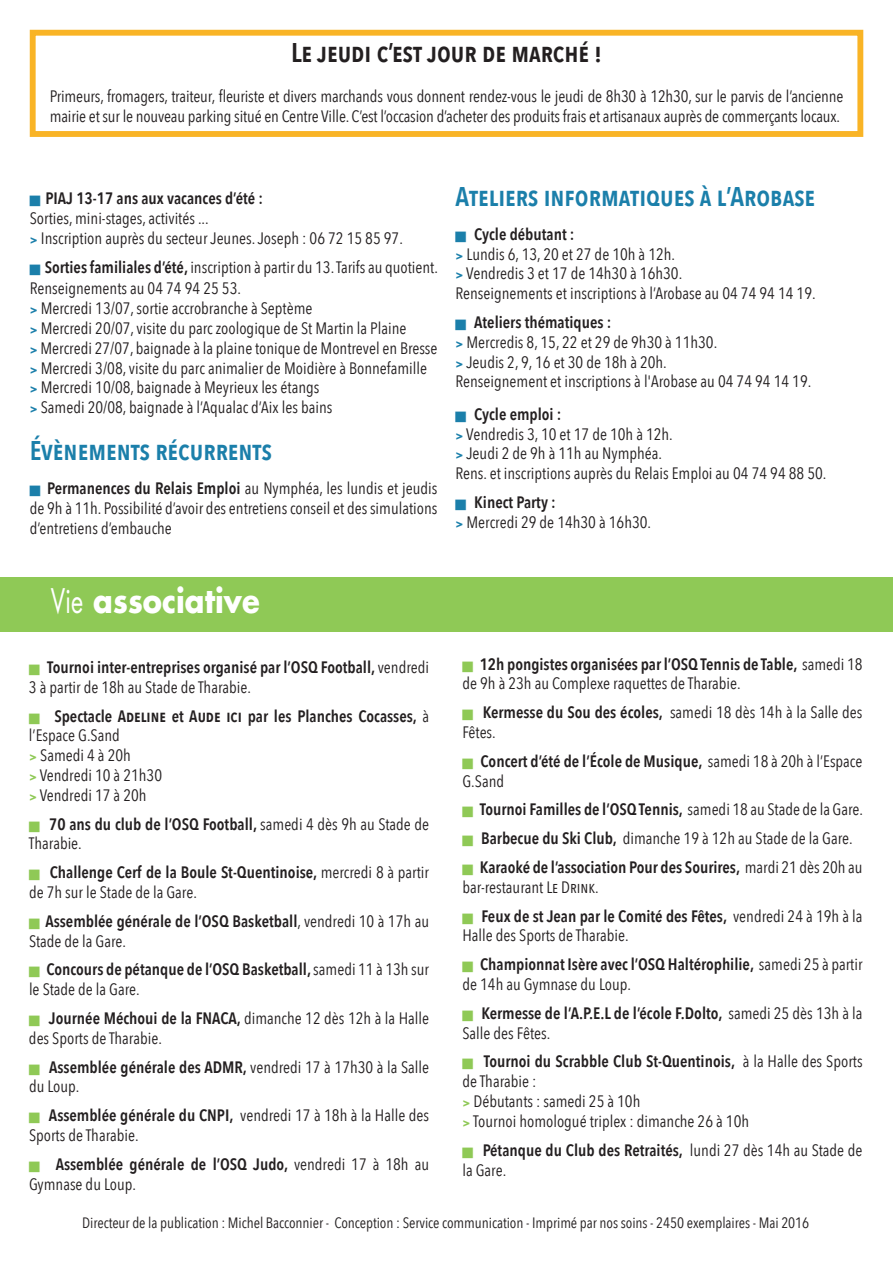
<style>
.page{position:relative;width:893px;height:1263px;background:#fff}
.page>*{position:absolute;margin:0;border:0;box-sizing:border-box;transform-origin:0 0}
.t1{font:700 33px "Futura";color:#fff;scale:.88 1}
.t2{font:600 27px "Avenir Next Condensed";color:#1b7faa}
.t3{font:600 27px "Avenir Next Condensed";color:#231f20}
.t4{font:16.5px/19.8px "Avenir Next Condensed";color:#231f20}
.t5{font:600 16.5px/19.8px "Avenir Next Condensed";color:#231f20}
.t6{font:15px "Avenir Next Condensed";letter-spacing:-.005em;color:#231f20}
.s1{font-weight:700;font-size:12px;color:#1b7faa}
.s2{font-weight:600}
.s3{font-weight:400}
.s4{font-weight:700;font-size:12px;color:#8fc956}
</style>
<div class="page">
<div style="left:0;top:577px;width:893px;height:54px;background:#8fc956"></div>
<div style="left:30px;top:30px;width:833px;height:107px;border:6px solid #f9b426"></div>
<h2 class="t3" style="left:291px;top:29px;width:312px">Le jeudi c’est jour de marché !</h2>
<p class="t4" style="left:50px;top:85px;width:795px">Primeurs, fromagers, traiteur, fleuriste et divers marchands vous donnent rendez-vous le jeudi de 8h30 à 12h30, sur le parvis de l’ancienne mairie et sur le nouveau parking situé en Centre Ville. C’est l’occasion d’acheter des produits frais et artisanaux auprès de commerçants locaux.</p>
<p class="t5" style="left:45px;top:188px;width:219px">PIAJ 13-17 ans aux vacances d’été :</p>
<p class="t4" style="left:30px;top:208px;width:375px">Sorties, mini-stages, activités ...<br><span class="s1">&gt;</span> Inscription auprès du secteur Jeunes. Joseph : 06 72 15 85 97.</p>
<p class="t4" style="left:30px;top:255px;width:410px;line-height:21.6px;text-indent:15px"><span class="s2">Sorties familiales d’été,</span> inscription à partir du 13. Tarifs au quotient.<br>Renseignements au 04 74 94 25 53.</p>
<p class="t4" style="left:30px;top:298px;width:409px"><span class="s1">&gt;</span> Mercredi 13/07, sortie accrobranche à Septème<br><span class="s1">&gt;</span> Mercredi 20/07, visite du parc zoologique de St Martin la Plaine<br><span class="s1">&gt;</span> Mercredi 27/07, baignade à la plaine tonique de Montrevel en Bresse <span class="s1">&gt;</span> Mercredi 3/08, visite du parc animalier de Moidière à Bonnefamille <span class="s1">&gt;</span> Mercredi 10/08, baignade à Meyrieux les étangs<br><span class="s1">&gt;</span> Samedi 20/08, baignade à l’Aqualac d’Aix les bains</p>
<h2 class="t2" style="left:30px;top:427px;width:244px">Évènements récurrents</h2>
<p class="t4" style="left:30px;top:478px;width:409px;text-align:justify;text-indent:17px"><span class="s2">Permanences du Relais Emploi</span> au Nymphéa, les lundis et jeudis de 9h à 11h. Possibilité d’avoir des entretiens conseil et des simulations d’entretiens d’embauche</p>
<h2 class="t2" style="left:455px;top:173px;width:361px">Ateliers informatiques à l’Arobase</h2>
<p class="t4" style="left:455px;top:223px;width:362px;text-indent:19px"><span class="s2">Cycle débutant :<br></span><span class="s1">&gt;</span> Lundis 6, 13, 20 et 27 de 10h à 12h.<br><span class="s1">&gt;</span> Vendredis 3 et 17 de 14h30 à 16h30.<br>Renseignements et inscriptions à l’Arobase au 04 74 94 14 19.</p>
<p class="t4" style="left:455px;top:312px;width:357px;text-indent:19px"><span class="s2">Ateliers thématiques :<br></span><span class="s1">&gt;</span> Mercredis 8, 15, 22 et 29 de 9h30 à 11h30.<br><span class="s1">&gt;</span> Jeudis 2, 9, 16 et 30 de 18h à 20h.<br>Renseignement et inscriptions à l'Arobase au 04 74 94 14 19.</p>
<p class="t4" style="left:455px;top:403px;width:372px;text-indent:19px"><span class="s2">Cycle emploi :<br></span><span class="s1">&gt;</span> Vendredis 3, 10 et 17 de 10h à 12h.<br><span class="s1">&gt;</span> Jeudi 2 de 9h à 11h au Nymphéa.<br>Rens. et inscriptions auprès du Relais Emploi au 04 74 94 88 50.</p>
<p class="t4" style="left:455px;top:492px;width:197px;text-indent:19px"><span class="s2">Kinect Party :<br></span><span class="s1">&gt;</span> Mercredi 29 de 14h30 à 16h30.</p>
<h1 class="t1" style="left:51px;top:578px;width:239px"><span class="s3">Vie</span> associative</h1>
<p class="t5" style="left:29px;top:657px;width:402px;text-indent:18px">Tournoi inter-entreprises organisé par l’OSQ Football, <span class="s3">vendredi<br>3 à partir de 18h au Stade de Tharabie.</span></p>
<p class="t4" style="left:29px;top:705px;width:402px;text-indent:25px"><span class="s2">Spectacle Adeline et Aude ici par les Planches Cocasses,</span> à l’Espace G.Sand<br><span class="s4">&gt;</span> Samedi 4 à 20h<br><span class="s4">&gt;</span> Vendredi 10 à 21h30<br><span class="s4">&gt;</span> Vendredi 17 à 20h</p>
<p class="t4" style="left:29px;top:813px;width:402px;text-indent:20px"><span class="s2">70 ans du club de l’OSQ Football,</span> samedi 4 dès 9h au Stade de<br>Tharabie.</p>
<p class="t4" style="left:29px;top:862px;width:402px;text-indent:21px"><span class="s2">Challenge Cerf de la Boule St-Quentinoise,</span> mercredi 8 à partir de 7h sur le Stade de la Gare.</p>
<p class="t5" style="left:29px;top:911px;width:402px;text-indent:16px">Assemblée générale de l’OSQ Basketball<span class="s3">, vendredi 10 à 17h au<br>Stade de la Gare.</span></p>
<p class="t5" style="left:29px;top:959px;width:402px;text-indent:17px">Concours de pétanque de l’OSQ Basketball, <span class="s3">samedi 11 à 13h sur le Stade de la Gare.</span></p>
<p class="t4" style="left:29px;top:1007px;width:402px;text-indent:20px"><span class="s2">Journée Méchoui de la FNACA,</span> dimanche 12 dès 12h à la Halle des Sports de Tharabie.</p>
<p class="t4" style="left:29px;top:1056px;width:402px;text-indent:20px"><span class="s2">Assemblée générale des ADMR,</span> vendredi 17 à 17h30 à la Salle du Loup.</p>
<p class="t4" style="left:29px;top:1105px;width:402px;text-indent:20px"><span class="s2">Assemblée générale du CNPI,</span> vendredi 17 à 18h à la Halle des<br>Sports de Tharabie.</p>
<p class="t4" style="left:29px;top:1153px;width:402px;text-indent:27px"><span class="s2">Assemblée générale de l’OSQ Judo,</span> vendredi 17 à 18h au<br>Gymnase du Loup.</p>
<p class="t4" style="left:462px;top:653px;width:402px;text-indent:17px"><span class="s2">12h pongistes organisées par l’OSQ Tennis de Table,</span> samedi 18 de 9h à 23h au Complexe raquettes de Tharabie.</p>
<p class="t4" style="left:462px;top:702px;width:402px;text-indent:20px"><span class="s2">Kermesse du Sou des écoles,</span> samedi 18 dès 14h à la Salle des<br>Fêtes.</p>
<p class="t5" style="left:462px;top:751px;width:402px;text-indent:18px">Concert d’été de l’École de Musique, <span class="s3">samedi 18 à 20h à l’Espace<br>G.Sand</span></p>
<p class="t5" style="left:480px;top:795px;width:385px;line-height:28.8px">Tournoi Familles de l’OSQ Tennis, <span class="s3">samedi 18 au Stade de la Gare.<br></span>Barbecue du Ski Club, <span class="s3">dimanche 19 à 12h au Stade de la Gare.<br></span>Karaoké de l’association Pour des Sourires, <span class="s3">mardi 21 dès 20h au</span></p>
<p class="t4" style="left:481px;top:872px;width:383px;line-height:28.8px;text-indent:-19px">bar-restaurant Le Drink.<br><span class="s2">Feux de st Jean par le Comité des Fêtes,</span> vendredi 24 à 19h à la</p>
<p class="t4" style="left:480px;top:920px;width:384px;line-height:28.8px;text-indent:-18px">Halle des Sports de Tharabie.<br><span class="s2">Championnat Isère avec l’OSQ Haltérophilie,</span> samedi 25 à partir</p>
<p class="t4" style="left:481px;top:969px;width:383px;line-height:28.8px;text-indent:-19px">de 14h au Gymnase du Loup.<br><span class="s2">Kermesse de l’A.P.E.L de l’école F.Dolto,</span> samedi 25 dès 13h à la</p>
<p class="t5" style="left:484px;top:1018px;width:380px;line-height:28.8px;text-indent:-21px"><span class="s3">Salle des Fêtes.<br></span>Tournoi du Scrabble Club St-Quentinois, <span class="s3">à la Halle des Sports</span></p>
<p class="t4" style="left:462px;top:1071px;width:288px">de Tharabie :<br><span class="s4">&gt;</span> Débutants : samedi 25 à 10h<br><span class="s4">&gt;</span> Tournoi homologué triplex : dimanche 26 à 10h</p>
<p class="t4" style="left:462px;top:1139px;width:402px;text-indent:20px"><span class="s2">Pétanque du Club des Retraités,</span> lundi 27 dès 14h au Stade de la Gare.</p>
<p class="t6" style="left:82px;top:1210px;width:728px">Directeur de la publication : Michel Bacconnier - Conception : Service communication - Imprimé par nos soins - 2450 exemplaires - Mai 2016</p>
</div>
